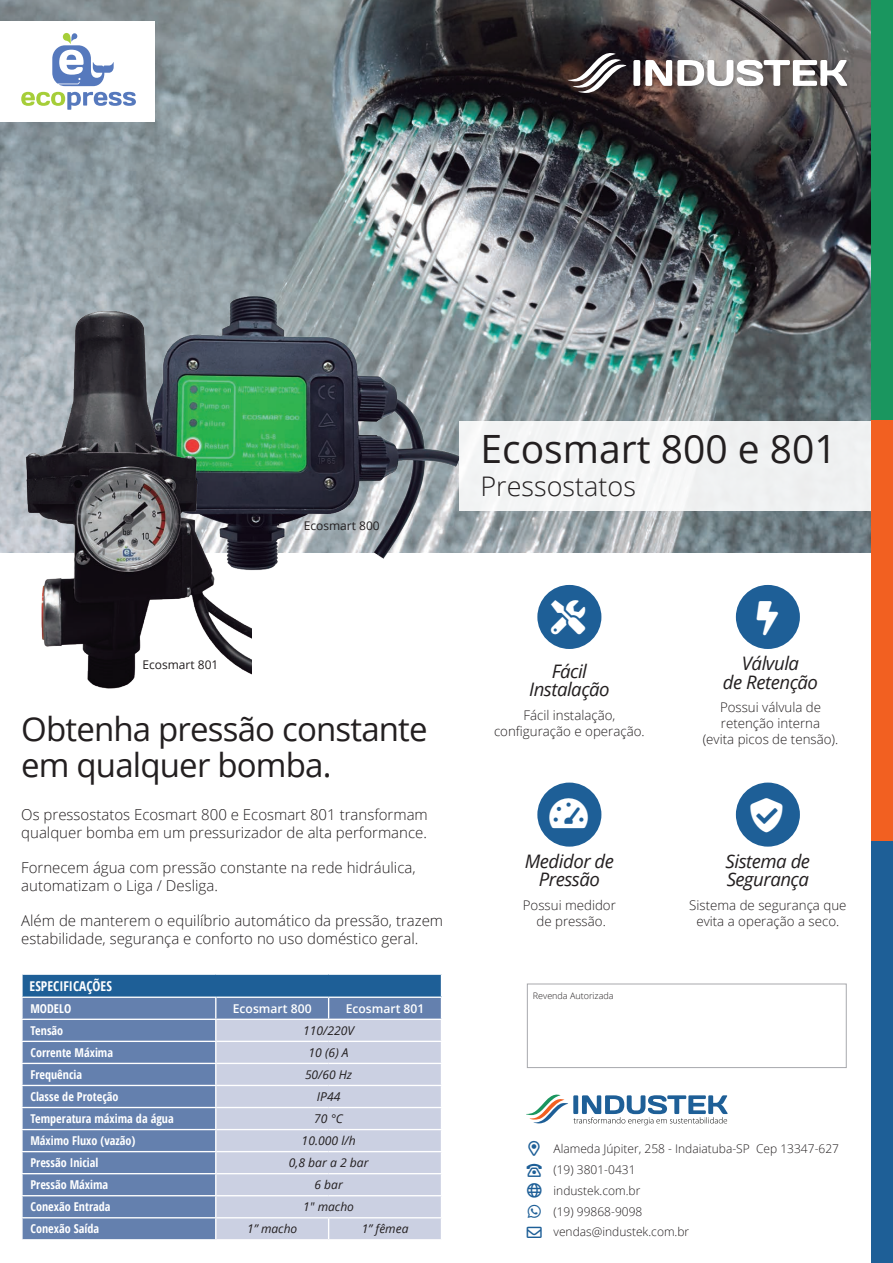
<style>
.page{position:relative;width:893px;height:1263px;background:#fff}
.page>*{position:absolute;margin:0;border:0;box-sizing:border-box;transform-origin:0 0}
.t1{font:39px "Open Sans";color:#231f20}
.Titulo_Grande{font:33px/36px "Open Sans";letter-spacing:-.025em;color:#231f20}
.t2{font:300 27px "Open Sans";color:#231f20}
.Titulo_Menor_Italico{font:italic 18.6px/18.6px "Open Sans";letter-spacing:-.025em;color:#231f20;text-align:center}
.Texto{font:300 15px/18px "Open Sans";color:#231f20}
.Tabela_Titulo{font:700 condensed 13.5px "Open Sans";color:#fff}
.Titulo_Menor_Italico-2{font:300 13.35px/15.9px "Open Sans";color:#231f20;text-align:center}
.Tabela_Titulo_Latera{font:700 condensed 12.15px "Open Sans";color:#fff}
.Texto_Celula{font:italic 12.15px "Open Sans";color:#231f20}
.Texto_Celula-2{font:600 12.15px "Open Sans";color:#fff}
.Texto-2{font:300 12px "Open Sans";color:#231f20}
.Texto_Celula-3{font:italic 12px "Open Sans";color:#231f20}
.Texto-3{font:12px "Open Sans";color:#231f20}
.Texto-4{font:300 9px "Open Sans";color:#231f20}
</style>
<div class="page">
<img style="left:0;top:0;width:872px;height:553px">
<img style="left:138px;top:283px;width:331px;height:288px">
<div style="left:459px;top:421px;width:434px;height:89px;background:#f2f3f3"></div>
<div style="left:0;top:21px;width:155px;height:100px;background:#fff"></div>
<svg style="left:21px;top:92px;width:115px;height:18px"></svg>
<svg style="left:52px;top:33px;width:62px;height:53px"></svg>
<div style="left:22px;top:974px;width:419px;height:23px;background:#1e5f97"></div>
<div style="left:23px;top:998px;width:418px;height:241px;background:#6480ae"></div>
<div style="left:216px;top:1020px;width:225px;height:219px;background:#cbd0e2"></div>
<svg style="left:328px;top:998px;width:1px;height:20px"></svg>
<hr style="left:21px;top:1041px;width:195px;height:1px;background:#fff">
<hr style="left:21px;top:1085px;width:195px;height:1px;background:#fff">
<hr style="left:21px;top:1107px;width:195px;height:1px;background:#fff">
<hr style="left:21px;top:1129px;width:195px;height:1px;background:#fff">
<hr style="left:21px;top:1151px;width:195px;height:1px;background:#fff">
<hr style="left:21px;top:1173px;width:195px;height:1px;background:#fff">
<hr style="left:21px;top:1195px;width:195px;height:1px;background:#fff">
<hr style="left:21px;top:1217px;width:195px;height:1px;background:#fff">
<svg style="left:328px;top:1218px;width:1px;height:21px"></svg>
<hr style="left:21px;top:1063px;width:195px;height:1px;background:#fff">
<hr style="left:21px;top:1018px;width:195px;height:2px;background:#fff">
<hr style="left:21px;top:973px;width:195px;height:2px;background:#fff">
<hr style="left:21px;top:975px;width:2px;height:21px;background:#fff">
<hr style="left:216px;top:973px;width:113px;height:2px;background:#fff">
<hr style="left:329px;top:973px;width:113px;height:2px;background:#fff">
<hr style="left:21px;top:996px;width:195px;height:2px;background:#fff">
<hr style="left:216px;top:996px;width:113px;height:2px;background:#fff">
<hr style="left:329px;top:996px;width:113px;height:2px;background:#fff">
<hr style="left:216px;top:1018px;width:113px;height:2px;background:#fff">
<hr style="left:329px;top:1018px;width:113px;height:2px;background:#fff">
<hr style="left:216px;top:1041px;width:113px;height:1px;background:#fff">
<hr style="left:329px;top:1041px;width:113px;height:1px;background:#fff">
<hr style="left:216px;top:1063px;width:113px;height:1px;background:#fff">
<hr style="left:329px;top:1063px;width:113px;height:1px;background:#fff">
<hr style="left:216px;top:1085px;width:113px;height:1px;background:#fff">
<hr style="left:329px;top:1085px;width:113px;height:1px;background:#fff">
<hr style="left:216px;top:1107px;width:113px;height:1px;background:#fff">
<hr style="left:329px;top:1107px;width:113px;height:1px;background:#fff">
<hr style="left:216px;top:1129px;width:113px;height:1px;background:#fff">
<hr style="left:329px;top:1129px;width:113px;height:1px;background:#fff">
<hr style="left:216px;top:1151px;width:113px;height:1px;background:#fff">
<hr style="left:329px;top:1151px;width:113px;height:1px;background:#fff">
<hr style="left:216px;top:1173px;width:113px;height:1px;background:#fff">
<hr style="left:329px;top:1173px;width:113px;height:1px;background:#fff">
<hr style="left:216px;top:1195px;width:113px;height:1px;background:#fff">
<hr style="left:329px;top:1195px;width:113px;height:1px;background:#fff">
<hr style="left:216px;top:1217px;width:113px;height:1px;background:#fff">
<hr style="left:329px;top:1217px;width:113px;height:1px;background:#fff">
<svg style="left:215px;top:998px;width:1px;height:241px"></svg>
<div style="left:537px;top:585px;width:64px;height:64px;background:#1e5f97;border-radius:50%"></div>
<div style="left:736px;top:585px;width:64px;height:64px;background:#1e5f97;border-radius:50%"></div>
<div style="left:537px;top:782px;width:64px;height:65px;background:#1e5f97;border-radius:50%"></div>
<div style="left:736px;top:782px;width:64px;height:65px;background:#1e5f97;border-radius:50%"></div>
<svg style="left:527px;top:1094px;width:201px;height:31px"></svg>
<img style="left:21px;top:302px;width:231px;height:387px">
<div style="left:527px;top:983px;width:320px;height:85px;border:1px solid #a8a9ad"></div>
<div style="left:872px;top:0;width:21px;height:421px;background:#1a965f"></div>
<div style="left:872px;top:421px;width:21px;height:420px;background:#f26021"></div>
<div style="left:872px;top:841px;width:21px;height:422px;background:#1e5f97"></div>
<div style="left:567px;top:52px;width:283px;height:44px;background:#231f20;opacity:.25"></div>
<svg style="left:633px;top:60px;width:214px;height:26px"></svg>
<svg style="left:567px;top:50px;width:59px;height:43px"></svg>
<p class="Texto-3" style="left:304px;top:517px;width:78px">Ecosmart 800</p>
<p class="t1" style="left:480px;top:422px;width:358px">Ecosmart 800 e 801</p>
<p class="t2" style="left:480px;top:467px;width:157px">Pressostatos</p>
<p class="Texto-3" style="left:142px;top:656px;width:78px">Ecosmart 801</p>
<p class="Titulo_Grande" style="left:21px;top:710px;width:408px">Obtenha pressão constante em qualquer bomba.</p>
<p class="Texto" style="left:21px;top:805px;width:408px">Os pressostatos Ecosmart 800 e Ecosmart 801 transformam qualquer bomba em um pressurizador de alta performance.</p>
<p class="Texto" style="left:21px;top:858px;width:396px">Fornecem água com pressão constante na rede hidráulica, automatizam o Liga / Desliga.</p>
<p class="Texto" style="left:21px;top:911px;width:423px">Além de manterem o equilíbrio automático da pressão, trazem estabilidade, segurança e conforto no uso doméstico geral.</p>
<p class="Tabela_Titulo" style="left:30px;top:976px;width:84px">ESPECIFICAÇÕES</p>
<p class="Tabela_Titulo_Latera" style="left:30px;top:1000px;width:42px">MODELO</p>
<p class="Texto_Celula-2" style="left:233px;top:1000px;width:80px">Ecosmart 800</p>
<p class="Texto_Celula-2" style="left:346px;top:1000px;width:80px">Ecosmart 801</p>
<p class="Tabela_Titulo_Latera" style="left:30px;top:1022px;width:34px">Tensão</p>
<p class="Texto_Celula" style="left:303px;top:1022px;width:53px">110/220V</p>
<p class="Tabela_Titulo_Latera" style="left:30px;top:1044px;width:84px">Corrente Máxima</p>
<p class="Texto_Celula" style="left:309px;top:1044px;width:42px">10 (6) A</p>
<p class="Tabela_Titulo_Latera" style="left:30px;top:1066px;width:53px">Frequência</p>
<p class="Texto_Celula-3" style="left:305px;top:1066px;width:49px">50/60 Hz</p>
<p class="Tabela_Titulo_Latera" style="left:30px;top:1088px;width:90px">Classe de Proteção</p>
<p class="Texto_Celula" style="left:317px;top:1088px;width:25px">IP44</p>
<p class="Tabela_Titulo_Latera" style="left:30px;top:1110px;width:145px">Temperatura máxima da água</p>
<p class="Texto_Celula" style="left:314px;top:1110px;width:30px">70 °C</p>
<p class="Tabela_Titulo_Latera" style="left:30px;top:1132px;width:107px">Máximo Fluxo (vazão)</p>
<p class="Texto_Celula" style="left:302px;top:1132px;width:56px">10.000 l/h</p>
<p class="Tabela_Titulo_Latera" style="left:30px;top:1154px;width:70px">Pressão Inicial</p>
<p class="Texto_Celula" style="left:289px;top:1154px;width:81px">0,8 bar a 2 bar</p>
<p class="Tabela_Titulo_Latera" style="left:30px;top:1176px;width:79px">Pressão Máxima</p>
<p class="Texto_Celula-3" style="left:315px;top:1177px;width:30px">6 bar</p>
<p class="Tabela_Titulo_Latera" style="left:30px;top:1198px;width:82px">Conexão Entrada</p>
<p class="Texto_Celula-3" style="left:303px;top:1199px;width:52px">1" macho</p>
<p class="Tabela_Titulo_Latera" style="left:30px;top:1220px;width:70px">Conexão Saída</p>
<p class="Texto_Celula-3" style="left:247px;top:1221px;width:52px">1” macho</p>
<p class="Texto_Celula-3" style="left:362px;top:1221px;width:48px">1” fêmea</p>
<p class="Titulo_Menor_Italico" style="left:529px;top:661px;width:82px">Fácil<br>Instalação</p>
<p class="Titulo_Menor_Italico-2" style="left:494px;top:706px;width:152px">Fácil instalação, configuração e operação.</p>
<p class="Titulo_Menor_Italico" style="left:525px;top:851px;width:91px">Medidor de<br>Pressão</p>
<p class="Titulo_Menor_Italico-2" style="left:523px;top:897px;width:95px">Possui medidor de pressão.</p>
<p class="Texto-4" style="left:533px;top:990px;width:82px">Revenda Autorizada</p>
<p class="Titulo_Menor_Italico" style="left:723px;top:654px;width:97px">Válvula<br>de Retenção</p>
<p class="Titulo_Menor_Italico-2" style="left:703px;top:699px;width:137px">Possui válvula de retenção interna<br>(evita picos de tensão).</p>
<p class="Titulo_Menor_Italico" style="left:726px;top:851px;width:86px;text-align:left">Sistema de<br>Segurança</p>
<p class="Titulo_Menor_Italico-2" style="left:689px;top:897px;width:159px">Sistema de segurança que evita a operação a seco.</p>
<p class="Texto-2" style="left:553px;top:1140px;width:287px">Alameda Júpiter, 258 - Indaiatuba-SP Cep 13347-627</p>
<p class="Texto-2" style="left:553px;top:1161px;width:84px">(19) 3801-0431</p>
<p class="Texto-2" style="left:553px;top:1182px;width:88px">industek.com.br</p>
<p class="Texto-2" style="left:553px;top:1203px;width:90px">(19) 99868-9098</p>
<p class="Texto-2" style="left:553px;top:1224px;width:137px">vendas@industek.com.br</p>
</div>
